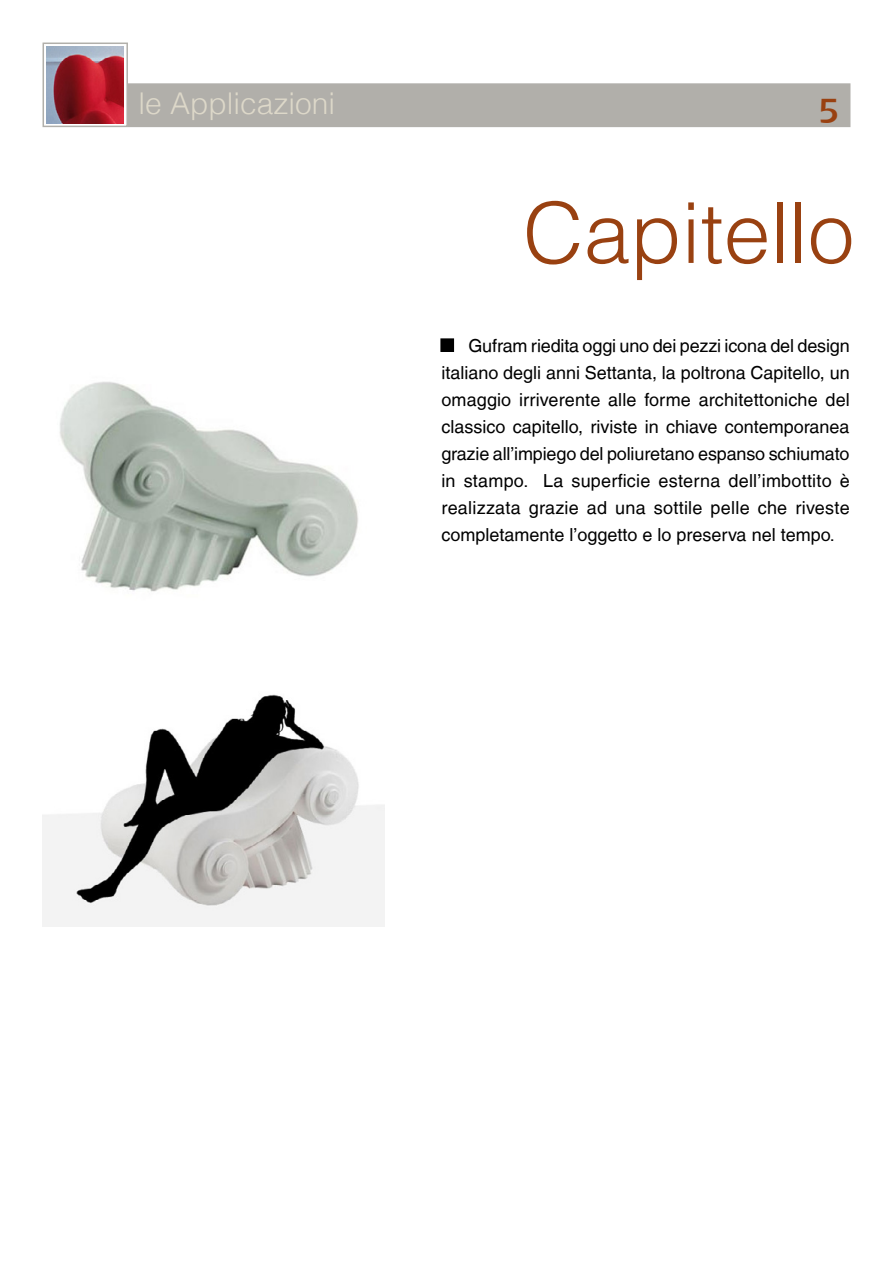
<style>
.page{position:relative;width:893px;height:1263px;background:#fff}
.page>*{position:absolute;margin:0;border:0;box-sizing:border-box;transform-origin:0 0}
.t1{font:300 84px "Helvetica LT";color:#994111}
.t2{font:36px "Aquiline Book Bold SWFTE";color:#994111}
.t3{font:300 30px "Helvetica LT";color:#ddd8c9}
.t4{font:18px/27px "Helvetica LT";color:#000;text-align:justify}
</style>
<div class="page">
<div style="left:441px;top:339px;width:12px;height:12px;background:#000"></div>
<div style="left:440px;top:338px;width:14px;height:14px;border:2px solid #000"></div>
<div style="left:128px;top:83px;width:722px;height:44px;background:#b1afaa;border:2px solid #b1afaa"></div>
<svg style="left:43px;top:43px;width:85px;height:84px"></svg>
<img style="left:47px;top:47px;width:76px;height:76px">
<img style="left:43px;top:694px;width:342px;height:233px">
<img style="left:59px;top:381px;width:300px;height:211px">
<h3 class="t3" style="left:138px;top:85px;width:198px">le Applicazioni</h3>
<h2 class="t2" style="left:818px;top:90px;width:23px">5</h2>
<h1 class="t1" style="left:523px;top:181px;width:333px">Capitello</h1>
<p class="t4" style="left:441px;top:332px;width:410px;text-indent:27px">Gufram riedita oggi uno dei pezzi icona del design italiano degli anni Settanta, la poltrona Capitello, un omaggio irriverente alle forme architettoniche del classico capitello, riviste in chiave contemporanea grazie all’impiego del poliuretano espanso schiumato in stampo. La superficie esterna dell’imbottito è realizzata grazie ad una sottile pelle che riveste completamente l’oggetto e lo preserva nel tempo.</p>
</div>
